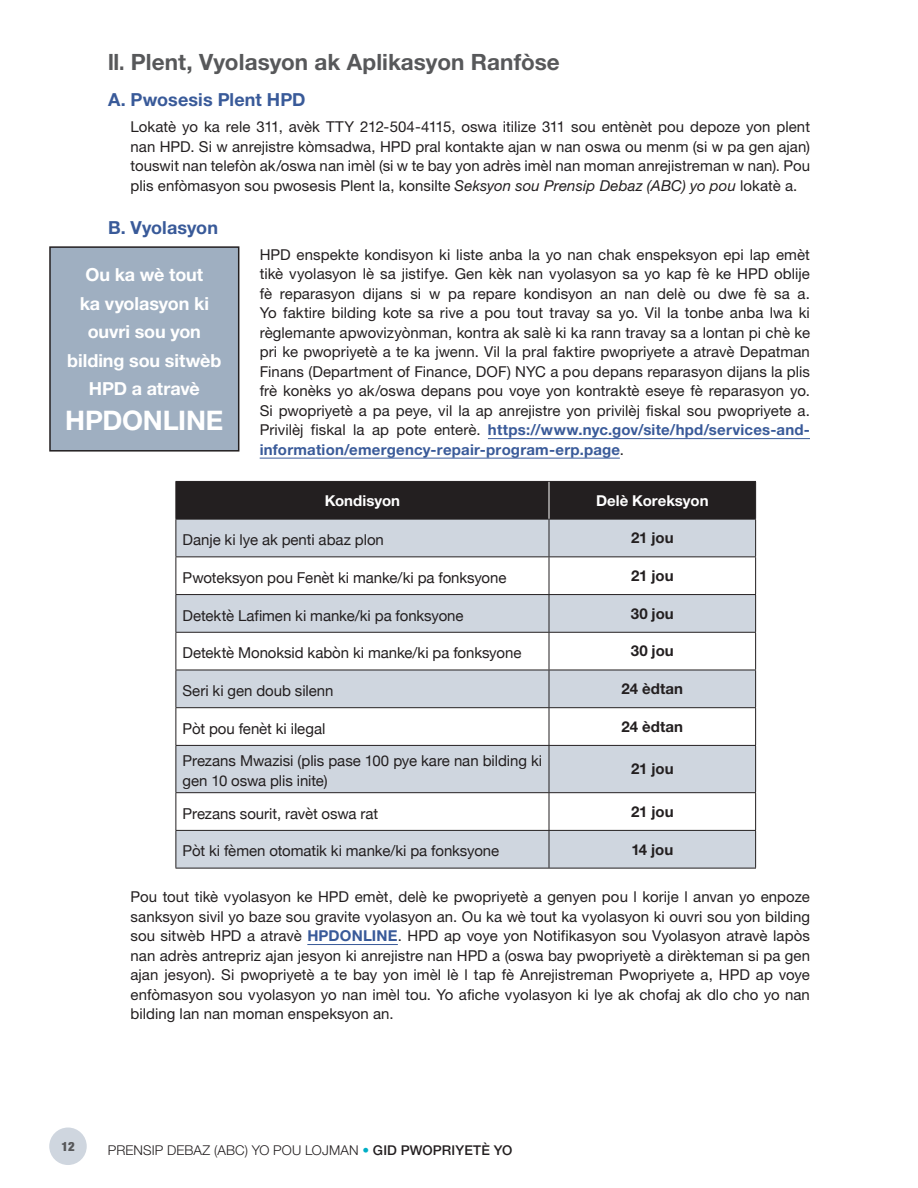
<style>
.page{position:relative;width:918px;height:1188px;background:#fff}
.page>*{position:absolute;margin:0;border:0;box-sizing:border-box;transform-origin:0 0}
.t1{font:700 27px "Helvetica Neue LT Std";letter-spacing:-.01em;color:#fff}
.t2{font:700 22.5px "Helvetica Neue LT Std";letter-spacing:.005em;color:#57585a}
.t3{font:700 18px/28.5px "Helvetica Neue LT Std";letter-spacing:-.005em;color:#fff;text-align:center}
.t4{font:700 18px "Helvetica Neue LT Std";letter-spacing:.005em;color:#395a99}
.t5{font:15px/19.5px "Helvetica Neue LT Std";letter-spacing:.005em;color:#231f20;text-align:justify}
.t6{font:15px/19.5px "Helvetica Neue";letter-spacing:-.005em;color:#231f20}
.t7{font:700 15px "Helvetica Neue LT Std";color:#231f20}
.t8{font:700 15px "Helvetica Neue LT Std";letter-spacing:.005em;color:#fff}
.t9{font:300 13.5px "Helvetica Neue LT Std";letter-spacing:.01em;color:#231f20}
.t10{font:900 condensed 12.75px "Helvetica Neue LT Std";color:#57585a}
.s1{font-stretch:condensed}
.s2{font-style:italic}
.s3{font-weight:700;color:#395a99}
.s4{color:#00aec5}
.s5{font-weight:500}
</style>
<div class="page">
<div style="left:49px;top:1128px;width:38px;height:37px;background:#cfd6df;border-radius:50%"></div>
<hr style="left:488px;top:438px;width:322px;height:1px;background:#395a99">
<hr style="left:260px;top:458px;width:360px;height:1px;background:#395a99">
<hr style="left:307px;top:944px;width:91px;height:1px;background:#395a99">
<div style="left:177px;top:482px;width:578px;height:37px;background:#231f20"></div>
<div style="left:177px;top:520px;width:578px;height:348px;background:#cfd6df"></div>
<svg style="left:177px;top:557px;width:578px;height:273px"></svg>
<hr style="left:176px;top:481px;width:373px;height:1px;background:#231f20">
<hr style="left:176px;top:482px;width:1px;height:37px;background:#231f20">
<hr style="left:549px;top:481px;width:207px;height:1px;background:#231f20">
<hr style="left:755px;top:482px;width:1px;height:37px;background:#231f20">
<hr style="left:176px;top:519px;width:373px;height:1px;background:#231f20">
<hr style="left:176px;top:520px;width:1px;height:36px;background:#231f20">
<hr style="left:549px;top:519px;width:207px;height:1px;background:#231f20">
<hr style="left:549px;top:520px;width:1px;height:36px;background:#231f20">
<hr style="left:755px;top:520px;width:1px;height:36px;background:#231f20">
<hr style="left:176px;top:556px;width:373px;height:1px;background:#231f20">
<hr style="left:176px;top:557px;width:1px;height:37px;background:#231f20">
<hr style="left:549px;top:556px;width:207px;height:1px;background:#231f20">
<hr style="left:549px;top:557px;width:1px;height:37px;background:#231f20">
<hr style="left:755px;top:557px;width:1px;height:37px;background:#231f20">
<hr style="left:176px;top:594px;width:373px;height:1px;background:#231f20">
<hr style="left:176px;top:595px;width:1px;height:37px;background:#231f20">
<hr style="left:549px;top:594px;width:207px;height:1px;background:#231f20">
<hr style="left:549px;top:595px;width:1px;height:37px;background:#231f20">
<hr style="left:755px;top:595px;width:1px;height:37px;background:#231f20">
<hr style="left:176px;top:632px;width:373px;height:1px;background:#231f20">
<hr style="left:176px;top:633px;width:1px;height:37px;background:#231f20">
<hr style="left:549px;top:632px;width:207px;height:1px;background:#231f20">
<hr style="left:549px;top:633px;width:1px;height:37px;background:#231f20">
<hr style="left:755px;top:633px;width:1px;height:37px;background:#231f20">
<hr style="left:176px;top:670px;width:373px;height:1px;background:#231f20">
<hr style="left:176px;top:670px;width:1px;height:37px;background:#231f20">
<hr style="left:549px;top:670px;width:207px;height:1px;background:#231f20">
<hr style="left:549px;top:670px;width:1px;height:37px;background:#231f20">
<hr style="left:755px;top:670px;width:1px;height:37px;background:#231f20">
<hr style="left:176px;top:707px;width:373px;height:1px;background:#231f20">
<hr style="left:176px;top:708px;width:1px;height:37px;background:#231f20">
<hr style="left:549px;top:707px;width:207px;height:1px;background:#231f20">
<hr style="left:549px;top:708px;width:1px;height:37px;background:#231f20">
<hr style="left:755px;top:708px;width:1px;height:37px;background:#231f20">
<hr style="left:176px;top:745px;width:373px;height:1px;background:#231f20">
<hr style="left:176px;top:746px;width:1px;height:46px;background:#231f20">
<hr style="left:549px;top:745px;width:207px;height:1px;background:#231f20">
<hr style="left:549px;top:746px;width:1px;height:46px;background:#231f20">
<hr style="left:755px;top:746px;width:1px;height:46px;background:#231f20">
<hr style="left:176px;top:792px;width:373px;height:1px;background:#231f20">
<hr style="left:176px;top:793px;width:1px;height:37px;background:#231f20">
<hr style="left:549px;top:792px;width:207px;height:1px;background:#231f20">
<hr style="left:549px;top:793px;width:1px;height:37px;background:#231f20">
<hr style="left:755px;top:793px;width:1px;height:37px;background:#231f20">
<hr style="left:176px;top:830px;width:373px;height:1px;background:#231f20">
<hr style="left:176px;top:831px;width:1px;height:37px;background:#231f20">
<hr style="left:549px;top:830px;width:207px;height:1px;background:#231f20">
<hr style="left:549px;top:831px;width:1px;height:37px;background:#231f20">
<hr style="left:755px;top:831px;width:1px;height:37px;background:#231f20">
<hr style="left:176px;top:868px;width:373px;height:1px;background:#231f20">
<hr style="left:549px;top:868px;width:207px;height:1px;background:#231f20">
<hr style="left:549px;top:482px;width:1px;height:37px;background:#fff">
<div style="left:50px;top:247px;width:189px;height:204px;background:#9fafc1"></div>
<div style="left:49px;top:246px;width:190px;height:206px;border:2px solid #231f20"></div>
<h2 class="t2" style="left:108px;top:48px;width:453px"><span class="s1">II.</span> Plent, Vyolasyon ak Aplikasyon Ranfòse</h2>
<p class="t4" style="left:108px;top:89px;width:199px">A. Pwosesis Plent HPD</p>
<p class="t5" style="left:130px;top:117px;width:681px">Lokatè yo ka rele 311, avèk TTY 212-504-4115, oswa itilize 311 sou entènèt pou depoze yon plent nan HPD. Si w anrejistre kòmsadwa, HPD pral kontakte ajan w nan oswa ou menm (si w pa gen ajan) touswit nan telefòn ak/oswa nan imèl (si w te bay yon adrès imèl nan moman anrejistreman w nan). Pou plis enfòmasyon sou pwosesis Plent la, konsilte <span class="s2">Seksyon sou Prensip Debaz (ABC) yo pou</span> lokatè a.</p>
<p class="t4" style="left:108px;top:216px;width:112px">B. Vyolasyon</p>
<p class="t5" style="left:260px;top:245px;width:552px">HPD enspekte kondisyon ki liste anba la yo nan chak enspeksyon epi lap emèt tikè vyolasyon lè sa jistifye. Gen kèk nan vyolasyon sa yo kap fè ke HPD oblije fè reparasyon dijans si w pa repare kondisyon an nan delè ou dwe fè sa a.<br>Yo faktire bilding kote sa rive a pou tout travay sa yo. Vil la tonbe anba lwa ki règlemante apwovizyònman, kontra ak salè ki ka rann travay sa a lontan pi chè ke pri ke pwopriyetè a te ka jwenn. Vil la pral faktire pwopriyete a atravè Depatman Finans (Department of Finance, DOF) NYC a pou depans reparasyon dijans la plis frè konèks yo ak/oswa depans pou voye yon kontraktè eseye fè reparasyon yo.<br>Si pwopriyetè a pa peye, vil la ap anrejistre yon privilèj fiskal sou pwopriyete a.<br>Privilèj fiskal la ap pote enterè. <span class="s3">https://www.nyc.gov/site/hpd/services-and&shy;information/emergency-repair-program-erp.page</span>.</p>
<p class="t8" style="left:325px;top:491px;width:77px">Kondisyon</p>
<p class="t8" style="left:596px;top:491px;width:114px">Delè Koreksyon</p>
<p class="t6" style="left:183px;top:531px;width:203px">Danje ki lye ak penti abaz plon</p>
<p class="t7" style="left:631px;top:529px;width:44px">21 jou</p>
<p class="t6" style="left:183px;top:569px;width:325px">Pwoteksyon pou Fenèt ki manke/ki pa fonksyone</p>
<p class="t7" style="left:631px;top:566px;width:44px">21 jou</p>
<p class="t6" style="left:183px;top:606px;width:283px">Detektè Lafimen ki manke/ki pa fonksyone</p>
<p class="t7" style="left:631px;top:604px;width:45px">30 jou</p>
<p class="t6" style="left:183px;top:644px;width:340px">Detektè Monoksid kabòn ki manke/ki pa fonksyone</p>
<p class="t7" style="left:631px;top:642px;width:45px">30 jou</p>
<p class="t6" style="left:183px;top:682px;width:152px">Seri ki gen doub silenn</p>
<p class="t7" style="left:622px;top:680px;width:63px">24 èdtan</p>
<p class="t6" style="left:183px;top:719px;width:144px">Pòt pou fenèt ki ilegal</p>
<p class="t7" style="left:622px;top:717px;width:63px">24 èdtan</p>
<p class="t6" style="left:183px;top:752px;width:361px">Prezans Mwazisi (plis pase 100 pye kare nan bilding ki gen 10 oswa plis inite)</p>
<p class="t7" style="left:631px;top:760px;width:44px">21 jou</p>
<p class="t6" style="left:183px;top:804px;width:197px">Prezans sourit, ravèt oswa rat</p>
<p class="t7" style="left:631px;top:802px;width:44px">21 jou</p>
<p class="t6" style="left:183px;top:842px;width:318px">Pòt ki fèmen otomatik ki manke/ki pa fonksyone</p>
<p class="t7" style="left:631px;top:840px;width:43px">14 jou</p>
<p class="t5" style="left:131px;top:887px;width:681px">Pou tout tikè vyolasyon ke HPD emèt, delè ke pwopriyetè a genyen pou l korije l anvan yo enpoze sanksyon sivil yo baze sou gravite vyolasyon an. Ou ka wè tout ka vyolasyon ki ouvri sou yon bilding sou sitwèb HPD a atravè <span class="s3">HPDONLINE</span>. HPD ap voye yon Notifikasyon sou Vyolasyon atravè lapòs nan adrès antrepriz ajan jesyon ki anrejistre nan HPD a (oswa bay pwopriyetè a dirèkteman si pa gen ajan jesyon). Si pwopriyetè a te bay yon imèl lè l tap fè Anrejistreman Pwopriyete a, HPD ap voye enfòmasyon sou vyolasyon yo nan imèl tou. Yo afiche vyolasyon ki lye ak chofaj ak dlo cho yo nan bilding lan nan moman enspeksyon an.</p>
<p class="t3" style="left:67px;top:260px;width:156px">Ou ka wè tout<br>ka vyolasyon ki ouvri sou yon bilding sou sitwèb<br>HPD a atravè</p>
<h1 class="t1" style="left:65px;top:403px;width:160px">HPDONLINE</h1>
<p class="t10" style="left:61px;top:1138px;width:15px">12</p>
<p class="t9" style="left:108px;top:1142px;width:406px">PRENSIP DEBAZ (ABC) YO POU LOJMAN <span class="s4">•</span> <span class="s5">GID PWOPRIYETÈ YO</span></p>
</div>
